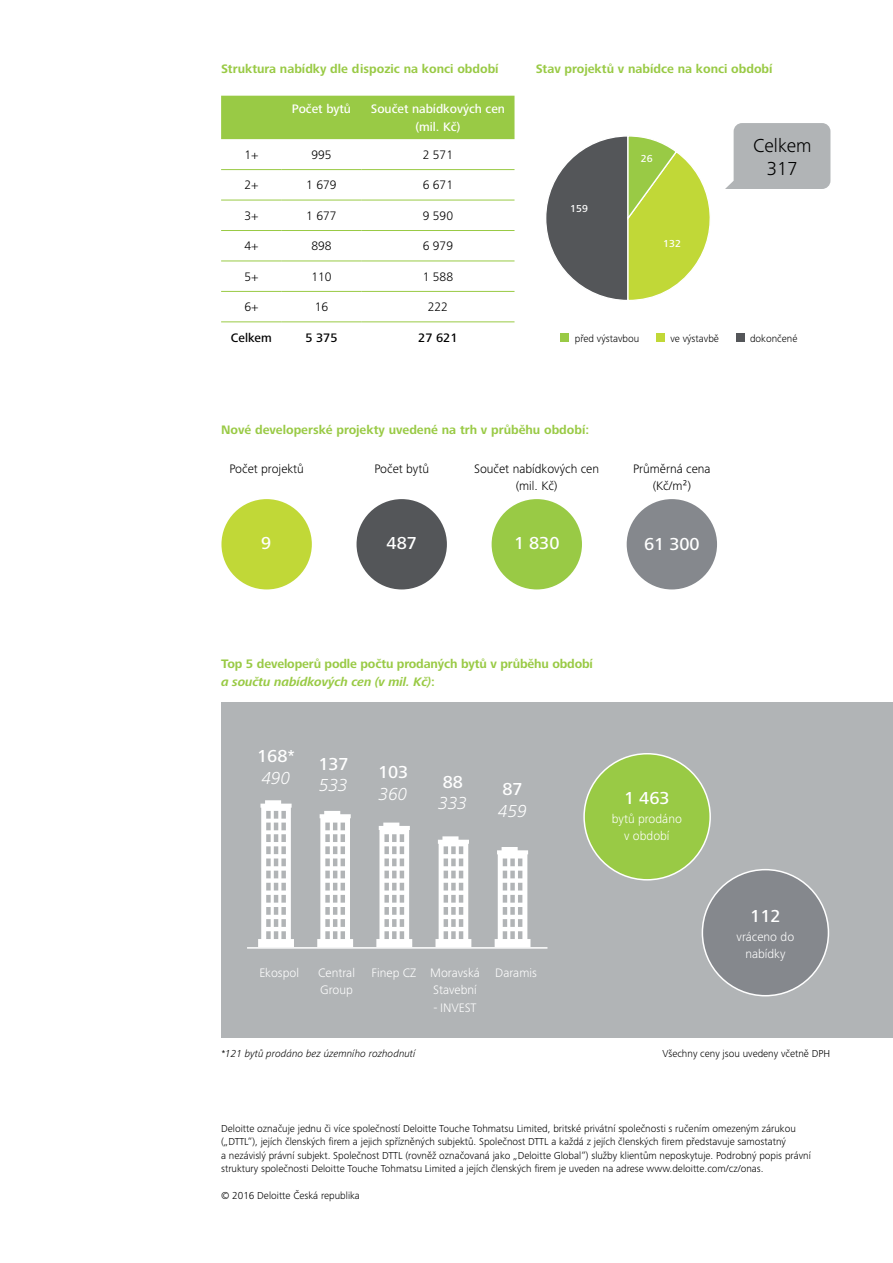
<style>
.page{position:relative;width:893px;height:1263px;background:#fff}
.page>*{position:absolute;margin:0;border:0;box-sizing:border-box;transform-origin:0 0}
.t1{font:300 19.5px/23.4px "Frutiger Next Pro";color:#000;text-align:center}
.t2{font:500 18px "Frutiger Next Pro";color:#fff}
.t3{font:italic 300 18px "Frutiger Next Pro";color:#fff}
.t4{font:700 12.75px/17.2px "Frutiger Next Pro";color:#99ca45}
.t5{font:300 12.75px/17.2px "Frutiger Next Pro";color:#000;text-align:center}
.t6{font:300 12.75px/17.2px "Frutiger Next Pro";color:#fff;text-align:center}
.t7{font:500 12.75px/17.2px "Frutiger Next Pro";color:#fff;text-align:center}
.t8{font:500 12.75px "Frutiger Next Pro";color:#000}
.t9{font:300 10.5px/13.5px "Frutiger Next Pro";color:#000}
.t10{font:italic 300 10.5px "Frutiger Next Pro";color:#000}
.t11{font:500 10.5px "Frutiger Next Pro";color:#fff}
.s1{font-style:italic}
</style>
<div class="page">
<div style="left:221px;top:702px;width:672px;height:336px;background:#b1b4b6"></div>
<div style="left:221px;top:96px;width:293px;height:43px;background:#99ca45"></div>
<hr style="left:221px;top:169px;width:61px;height:1px;background:#99ca45">
<hr style="left:282px;top:169px;width:79px;height:1px;background:#99ca45">
<hr style="left:361px;top:169px;width:153px;height:1px;background:#99ca45">
<hr style="left:221px;top:200px;width:61px;height:1px;background:#99ca45">
<hr style="left:282px;top:200px;width:79px;height:1px;background:#99ca45">
<hr style="left:361px;top:200px;width:153px;height:1px;background:#99ca45">
<hr style="left:221px;top:230px;width:61px;height:1px;background:#99ca45">
<hr style="left:282px;top:230px;width:79px;height:1px;background:#99ca45">
<hr style="left:361px;top:230px;width:153px;height:1px;background:#99ca45">
<hr style="left:221px;top:261px;width:61px;height:1px;background:#99ca45">
<hr style="left:282px;top:261px;width:79px;height:1px;background:#99ca45">
<hr style="left:361px;top:261px;width:153px;height:1px;background:#99ca45">
<hr style="left:221px;top:291px;width:61px;height:1px;background:#99ca45">
<hr style="left:282px;top:291px;width:79px;height:1px;background:#99ca45">
<hr style="left:361px;top:291px;width:153px;height:1px;background:#99ca45">
<hr style="left:221px;top:322px;width:61px;height:1px;background:#99ca45">
<hr style="left:282px;top:322px;width:79px;height:1px;background:#99ca45">
<hr style="left:361px;top:322px;width:153px;height:1px;background:#99ca45">
<div style="left:560px;top:333px;width:9px;height:9px;background:#99ca45"></div>
<div style="left:656px;top:333px;width:9px;height:9px;background:#c1d837"></div>
<div style="left:736px;top:333px;width:8px;height:9px;background:#545659"></div>
<div style="left:357px;top:499px;width:90px;height:90px;background:#545659;border-radius:50%"></div>
<div style="left:221px;top:499px;width:91px;height:90px;background:#c1d837;border-radius:50%"></div>
<div style="left:492px;top:499px;width:90px;height:90px;background:#99ca45;border-radius:50%"></div>
<div style="left:584px;top:754px;width:126px;height:126px;background:#99ca45;border-radius:50%"></div>
<div style="left:627px;top:499px;width:90px;height:90px;background:#85888d;border-radius:50%"></div>
<div style="left:702px;top:870px;width:126px;height:126px;background:#85888d;border-radius:50%"></div>
<svg style="left:258px;top:800px;width:36px;height:147px"></svg>
<svg style="left:317px;top:811px;width:36px;height:136px"></svg>
<svg style="left:376px;top:822px;width:36px;height:125px"></svg>
<svg style="left:435px;top:836px;width:36px;height:111px"></svg>
<svg style="left:495px;top:847px;width:35px;height:100px"></svg>
<hr style="left:247px;top:947px;width:300px;height:2px;background:#fff">
<svg style="left:546px;top:123px;width:284px;height:177px"></svg>
<p class="t4" style="left:221px;top:60px;width:279px">Struktura nabídky dle dispozic na konci období</p>
<p class="t7" style="left:292px;top:101px;width:61px">Počet bytů</p>
<p class="t7" style="left:371px;top:101px;width:136px">Součet nabídkových cen (mil. Kč)</p>
<p class="t5" style="left:245px;top:146px;width:15px">1+</p>
<p class="t5" style="left:311px;top:146px;width:22px">995</p>
<p class="t5" style="left:423px;top:146px;width:32px">2 571</p>
<p class="t5" style="left:245px;top:177px;width:15px">2+</p>
<p class="t5" style="left:306px;top:177px;width:32px">1 679</p>
<p class="t5" style="left:423px;top:177px;width:32px">6 671</p>
<p class="t5" style="left:245px;top:207px;width:15px">3+</p>
<p class="t5" style="left:306px;top:207px;width:32px">1 677</p>
<p class="t5" style="left:423px;top:207px;width:32px">9 590</p>
<p class="t5" style="left:245px;top:237px;width:15px">4+</p>
<p class="t5" style="left:311px;top:237px;width:22px">898</p>
<p class="t5" style="left:423px;top:237px;width:32px">6 979</p>
<p class="t5" style="left:245px;top:268px;width:15px">5+</p>
<p class="t5" style="left:311px;top:268px;width:22px">110</p>
<p class="t5" style="left:423px;top:268px;width:32px">1 588</p>
<p class="t5" style="left:245px;top:298px;width:15px">6+</p>
<p class="t5" style="left:315px;top:298px;width:15px">16</p>
<p class="t5" style="left:428px;top:298px;width:22px">222</p>
<p class="t8" style="left:231px;top:330px;width:42px">Celkem</p>
<p class="t8" style="left:305px;top:330px;width:34px">5 375</p>
<p class="t8" style="left:418px;top:330px;width:41px">27 621</p>
<p class="t4" style="left:536px;top:60px;width:238px">Stav projektů v nabídce na konci období</p>
<p class="t11" style="left:570px;top:202px;width:19px">159</p>
<p class="t11" style="left:641px;top:152px;width:13px">26</p>
<p class="t11" style="left:663px;top:238px;width:19px">132</p>
<h1 class="t1" style="left:753px;top:134px;width:60px">Celkem<br>317</h1>
<p class="t9" style="left:575px;top:331px;width:66px">před výstavbou</p>
<p class="t9" style="left:670px;top:331px;width:50px">ve výstavbě</p>
<p class="t9" style="left:750px;top:331px;width:49px">dokončené</p>
<p class="t4" style="left:221px;top:421px;width:370px">Nové developerské projekty uvedené na trh v průběhu období:</p>
<p class="t5" style="left:229px;top:460px;width:76px">Počet projektů</p>
<p class="t5" style="left:374px;top:460px;width:56px">Počet bytů</p>
<p class="t5" style="left:474px;top:460px;width:126px">Součet nabídkových cen (mil. Kč)</p>
<p class="t5" style="left:633px;top:460px;width:79px">Průměrná cena (Kč/m²)</p>
<h2 class="t2" style="left:261px;top:532px;width:12px">9</h2>
<h2 class="t2" style="left:387px;top:532px;width:32px">487</h2>
<h2 class="t2" style="left:514px;top:532px;width:47px">1 830</h2>
<h2 class="t2" style="left:644px;top:534px;width:57px">61 300</h2>
<p class="t4" style="left:221px;top:655px;width:373px">Top 5 developerů podle počtu prodaných bytů v průběhu období <span class="s1">a součtu nabídkových cen (v mil. Kč)</span>:</p>
<h2 class="t2" style="left:257px;top:746px;width:39px">168*</h2>
<h2 class="t3" style="left:262px;top:767px;width:30px">490</h2>
<h2 class="t2" style="left:318px;top:753px;width:32px">137</h2>
<h2 class="t3" style="left:319px;top:775px;width:30px">533</h2>
<h2 class="t2" style="left:378px;top:762px;width:32px">103</h2>
<h2 class="t3" style="left:379px;top:783px;width:30px">360</h2>
<h2 class="t2" style="left:443px;top:771px;width:22px">88</h2>
<h2 class="t3" style="left:439px;top:793px;width:30px">333</h2>
<h2 class="t2" style="left:502px;top:779px;width:22px">87</h2>
<h2 class="t3" style="left:498px;top:800px;width:30px">459</h2>
<h2 class="t2" style="left:624px;top:788px;width:47px">1 463</h2>
<p class="t6" style="left:612px;top:810px;width:72px">bytů prodáno v období</p>
<p class="t6" style="left:259px;top:964px;width:41px">Ekospol</p>
<p class="t6" style="left:318px;top:964px;width:38px;text-align:left">Central<br>Group</p>
<p class="t6" style="left:372px;top:964px;width:110px;text-align:right">Finep CZ Moravská<br>Stavební</p>
<p class="t6" style="left:433px;top:999px;width:45px">- INVEST</p>
<p class="t6" style="left:495px;top:964px;width:43px">Daramis</p>
<h2 class="t2" style="left:750px;top:906px;width:32px">112</h2>
<p class="t6" style="left:737px;top:928px;width:59px">vráceno do nabídky</p>
<p class="t10" style="left:221px;top:1047px;width:196px">*121 bytů prodáno bez územního rozhodnutí</p>
<p class="t9" style="left:662px;top:1046px;width:169px">Všechny ceny jsou uvedeny včetně DPH</p>
<p class="t9" style="left:221px;top:1121px;width:591px">Deloitte označuje jednu či více společností Deloitte Touche Tohmatsu Limited, britské privátní společnosti s ručením omezeným zárukou („DTTL“), jejích členských firem a jejich spřízněných subjektů. Společnost DTTL a každá z jejích členských firem představuje samostatný<br>a nezávislý právní subjekt. Společnost DTTL (rovněž označovaná jako „Deloitte Global“) služby klientům neposkytuje. Podrobný popis právní struktury společnosti Deloitte Touche Tohmatsu Limited a jejích členských firem je uveden na adrese www.deloitte.com/cz/onas.</p>
<p class="t9" style="left:221px;top:1189px;width:140px">© 2016 Deloitte Česká republika</p>
</div>
